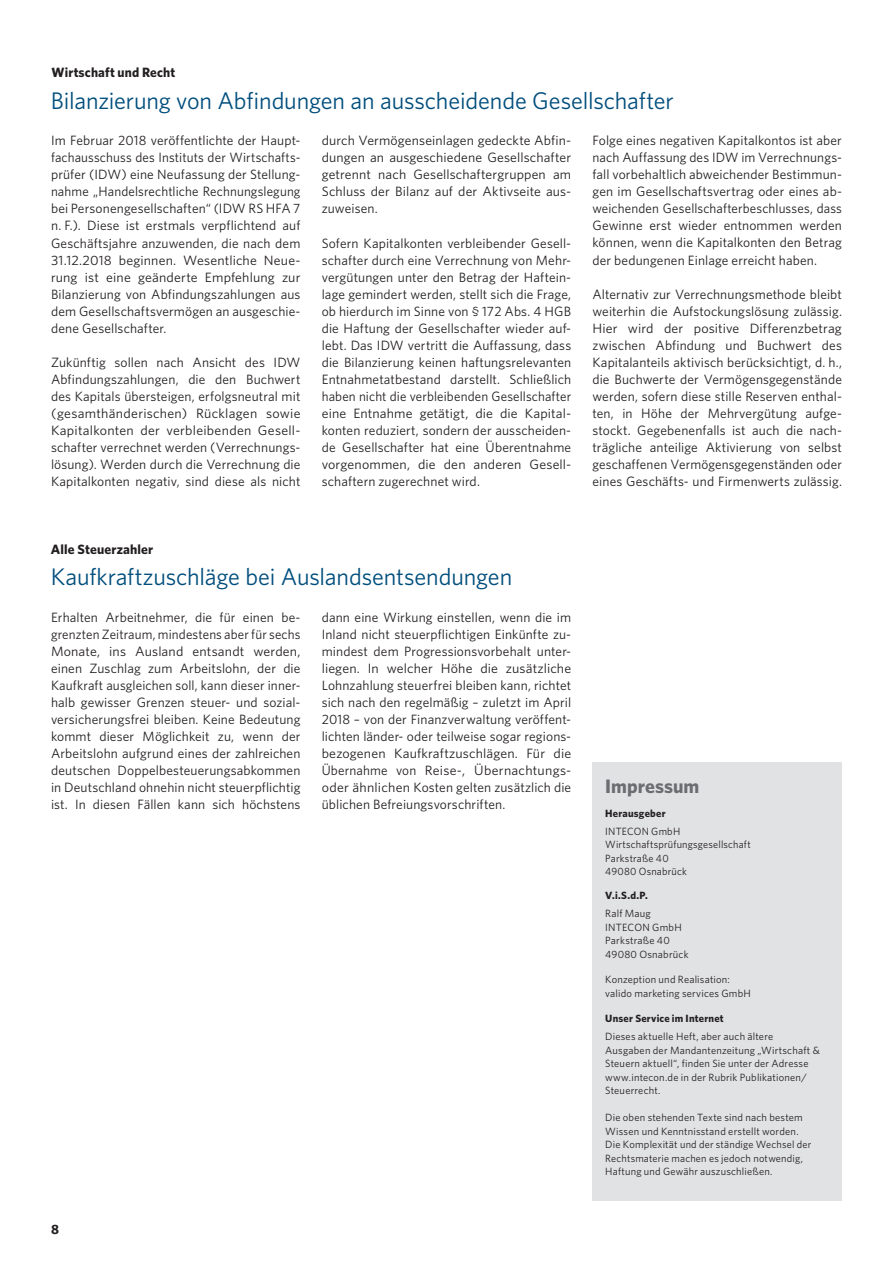
<style>
.page{position:relative;width:893px;height:1263px;background:#fff}
.page>*{position:absolute;margin:0;border:0;box-sizing:border-box;transform-origin:0 0}
.t1{font:24px "Whitney";letter-spacing:-.005em;color:#014e7d}
.t2{font:700 19.5px "Whitney";color:#6c6d70}
.t3{font:13.5px/17px "Whitney";letter-spacing:.01em;color:#231f20;text-align:justify}
.t4{font:700 13.5px "Whitney";letter-spacing:.01em;color:#231f20}
.t5{font:10.5px/13.5px "Whitney";letter-spacing:.02em;color:#231f20}
.t6{font:700 10.5px "Whitney";letter-spacing:.02em;color:#231f20}
</style>
<div class="page">
<div style="left:592px;top:762px;width:250px;height:438px;background:#e1e2e4"></div>
<p class="t4" style="left:52px;top:64px;width:125px">Wirtschaft und Recht</p>
<h1 class="t1" style="left:51px;top:86px;width:624px">Bilanzierung von Abfindungen an ausscheidende Gesellschafter</h1>
<p class="t3" style="left:51px;top:132px;width:251px">Im Februar 2018 veröffentlichte der Haupt&shy;fachausschuss des Instituts der Wirtschafts&shy;prüfer (IDW) eine Neufassung der Stellung&shy;nahme „Handelsrechtliche Rechnungslegung bei Personengesellschaften“ (IDW RS HFA 7 n. F.). Diese ist erstmals verpflichtend auf Geschäftsjahre anzuwenden, die nach dem 31.12.2018 beginnen. Wesentliche Neue&shy;rung ist eine geänderte Empfehlung zur Bilanzierung von Abfindungszahlungen aus dem Gesellschaftsvermögen an ausgeschie&shy;dene Gesellschafter.</p>
<p class="t3" style="left:51px;top:353px;width:251px">Zukünftig sollen nach Ansicht des IDW Abfindungszahlungen, die den Buchwert des Kapitals übersteigen, erfolgsneutral mit (gesamthänderischen) Rücklagen sowie Kapitalkonten der verbleibenden Gesell&shy;schafter verrechnet werden (Verrechnungs&shy;lösung). Werden durch die Verrechnung die Kapitalkonten negativ, sind diese als nicht</p>
<p class="t3" style="left:322px;top:132px;width:251px;text-align:left">durch Vermögenseinlagen gedeckte Abfin&shy;dungen an ausgeschiedene Gesellschafter getrennt nach Gesellschaftergruppen am Schluss der Bilanz auf der Aktivseite aus&shy;zuweisen.</p>
<p class="t3" style="left:322px;top:234px;width:251px;text-align:left">Sofern Kapitalkonten verbleibender Gesell&shy;schafter durch eine Verrechnung von Mehr&shy;vergütungen unter den Betrag der Haftein&shy;lage gemindert werden, stellt sich die Frage, ob hierdurch im Sinne von § 172 Abs. 4 HGB die Haftung der Gesellschafter wieder auf&shy;lebt. Das IDW vertritt die Auffassung, dass die Bilanzierung keinen haftungsrelevanten Entnahmetatbestand darstellt. Schließlich haben nicht die verbleibenden Gesellschafter eine Entnahme getätigt, die die Kapital&shy;konten reduziert, sondern der ausscheiden&shy;de Gesellschafter hat eine Überentnahme vorgenommen, die den anderen Gesell&shy;schaftern zugerechnet wird.</p>
<p class="t3" style="left:592px;top:132px;width:251px">Folge eines negativen Kapitalkontos ist aber nach Auffassung des IDW im Verrechnungs&shy;fall vorbehaltlich abweichender Bestimmun&shy;gen im Gesellschaftsvertrag oder eines ab&shy;weichenden Gesellschafterbeschlusses, dass Gewinne erst wieder entnommen werden können, wenn die Kapitalkonten den Betrag der bedungenen Einlage erreicht haben.</p>
<p class="t3" style="left:592px;top:285px;width:251px">Alternativ zur Verrechnungsmethode bleibt weiterhin die Aufstockungslösung zulässig.<br>Hier wird der positive Differenzbetrag zwischen Abfindung und Buchwert des Kapitalanteils aktivisch berücksichtigt, d. h., die Buchwerte der Vermögensgegenstände werden, sofern diese stille Reserven enthal&shy;ten, in Höhe der Mehrvergütung aufge&shy;stockt. Gegebenenfalls ist auch die nach&shy;trägliche anteilige Aktivierung von selbst geschaffenen Vermögensgegenständen oder eines Geschäfts- und Firmenwerts zulässig.</p>
<p class="t4" style="left:51px;top:541px;width:104px">Alle Steuerzahler</p>
<h1 class="t1" style="left:51px;top:562px;width:463px">Kaufkraftzuschläge bei Auslandsentsendungen</h1>
<p class="t3" style="left:51px;top:608px;width:251px">Erhalten Arbeitnehmer, die für einen be&shy;grenzten Zeitraum, mindestens aber für sechs Monate, ins Ausland entsandt werden, einen Zuschlag zum Arbeitslohn, der die Kaufkraft ausgleichen soll, kann dieser inner&shy;halb gewisser Grenzen steuer- und sozial&shy;versicherungsfrei bleiben. Keine Bedeutung kommt dieser Möglichkeit zu, wenn der Arbeitslohn aufgrund eines der zahlreichen deutschen Doppelbesteuerungsabkommen in Deutschland ohnehin nicht steuerpflichtig ist. In diesen Fällen kann sich höchstens</p>
<p class="t3" style="left:322px;top:608px;width:251px">dann eine Wirkung einstellen, wenn die im Inland nicht steuerpflichtigen Einkünfte zu&shy;mindest dem Progressionsvorbehalt unter&shy;liegen. In welcher Höhe die zusätzliche Lohnzahlung steuerfrei bleiben kann, richtet sich nach den regelmäßig – zuletzt im April 2018 – von der Finanzverwaltung veröffent&shy;lichten länder- oder teilweise sogar regions&shy;bezogenen Kaufkraftzuschlägen. Für die Übernahme von Reise-, Übernachtungs&shy;oder ähnlichen Kosten gelten zusätzlich die üblichen Befreiungsvorschriften.</p>
<p class="t4" style="left:51px;top:1221px;width:9px">8</p>
<h2 class="t2" style="left:605px;top:774px;width:96px">Impressum</h2>
<p class="t6" style="left:605px;top:807px;width:62px">Herausgeber</p>
<p class="t5" style="left:605px;top:824px;width:147px">INTECON GmbH<br>Wirtschaftsprüfungsgesellschaft<br>Parkstraße 40<br>49080 Osnabrück</p>
<p class="t6" style="left:605px;top:889px;width:44px">V.i.S.d.P.</p>
<p class="t5" style="left:605px;top:907px;width:85px">Ralf Maug<br>INTECON GmbH<br>Parkstraße 40<br>49080 Osnabrück</p>
<p class="t5" style="left:605px;top:973px;width:147px">Konzeption und Realisation: valido marketing services GmbH</p>
<p class="t6" style="left:605px;top:1012px;width:120px">Unser Service im Internet</p>
<p class="t5" style="left:605px;top:1030px;width:216px">Dieses aktuelle Heft, aber auch ältere Ausgaben der Mandantenzeitung „Wirtschaft &amp; Steuern aktuell“, finden Sie unter der Adresse www.intecon.de in der Rubrik Publikationen/ Steuerrecht.</p>
<p class="t5" style="left:605px;top:1111px;width:207px">Die oben stehenden Texte sind nach bestem Wissen und Kenntnisstand erstellt worden.<br>Die Komplexität und der ständige Wechsel der Rechtsmaterie machen es jedoch notwendig, Haftung und Gewähr auszuschließen.</p>
</div>
